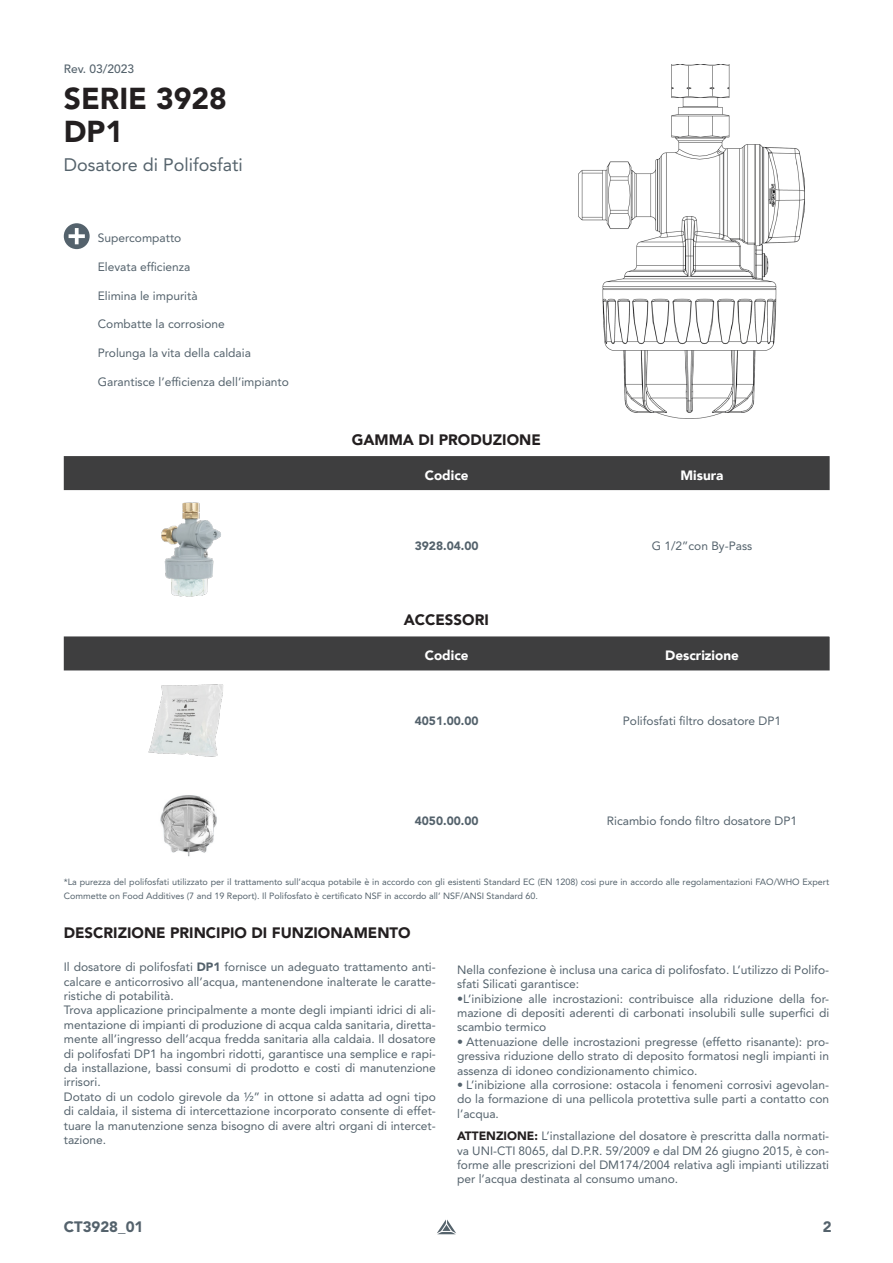
<style>
.page{position:relative;width:893px;height:1263px;background:#fff}
.page>*{position:absolute;margin:0;border:0;box-sizing:border-box;transform-origin:0 0}
.t1{font:900 30px "Avenir LT Pro";color:#231f20}
.t2{font:18px "Avenir LT Pro";color:#55636c}
.t3{font:900 15px "Avenir LT Pro";color:#231f20}
.t4{font:900 15px "Avenir LT Pro";color:#54626c}
.t5{font:900 13.5px "Avenir";color:#fff}
.t6{font:12px/14.4px "Avenir LT Pro";color:#54626c;text-align:justify}
.t7{font:900 12px "Avenir LT Pro";color:#54626c}
.t8{font:500 12px "Avenir LT Pro";color:#54626c}
.t9{font:9px/14.4px "Avenir LT Pro";color:#54626c}
.s1{font-weight:900}
.s2{font-weight:900;color:#231f20}
</style>
<div class="page">
<svg style="left:437px;top:1219px;width:19px;height:15px"></svg>
<div style="left:64px;top:456px;width:766px;height:34px;background:#3e3e3f"></div>
<img style="left:161px;top:502px;width:60px;height:95px">
<div style="left:64px;top:223px;width:26px;height:26px;background:#54626c;border-radius:50%"></div>
<svg style="left:69px;top:228px;width:16px;height:16px"></svg>
<img style="left:579px;top:64px;width:226px;height:354px">
<div style="left:64px;top:636px;width:766px;height:34px;background:#3e3e3f"></div>
<img style="left:160px;top:795px;width:57px;height:62px">
<img style="left:133px;top:666px;width:102px;height:91px">
<p class="t8" style="left:64px;top:62px;width:72px">Rev. 03/2023</p>
<p class="t1" style="left:64px;top:80px;width:165px">SERIE 3928</p>
<p class="t1" style="left:64px;top:113px;width:61px">DP1</p>
<p class="t2" style="left:64px;top:154px;width:181px">Dosatore di Polifosfati</p>
<p class="t6" style="left:98px;top:230px;width:85px">Supercompatto</p>
<p class="t6" style="left:98px;top:259px;width:94px">Elevata efficienza</p>
<p class="t6" style="left:98px;top:288px;width:101px">Elimina le impurità</p>
<p class="t6" style="left:98px;top:317px;width:128px">Combatte la corrosione</p>
<p class="t6" style="left:98px;top:346px;width:155px">Prolunga la vita della caldaia</p>
<p class="t6" style="left:98px;top:374px;width:193px">Garantisce l’efficienza dell’impianto</p>
<p class="t3" style="left:352px;top:430px;width:191px">GAMMA DI PRODUZIONE</p>
<p class="t5" style="left:425px;top:464px;width:45px">Codice</p>
<p class="t5" style="left:680px;top:464px;width:44px">Misura</p>
<p class="t7" style="left:415px;top:539px;width:65px">3928.04.00</p>
<p class="t6" style="left:652px;top:539px;width:102px">G 1/2”con By-Pass</p>
<p class="t3" style="left:404px;top:611px;width:86px">ACCESSORI</p>
<p class="t5" style="left:425px;top:644px;width:45px">Codice</p>
<p class="t5" style="left:665px;top:644px;width:75px">Descrizione</p>
<p class="t7" style="left:415px;top:713px;width:65px">4051.00.00</p>
<p class="t6" style="left:623px;top:713px;width:160px">Polifosfati filtro dosatore DP1</p>
<p class="t7" style="left:415px;top:813px;width:65px">4050.00.00</p>
<p class="t6" style="left:607px;top:813px;width:192px">Ricambio fondo filtro dosatore DP1</p>
<p class="t9" style="left:64px;top:874px;width:767px">*La purezza del polifosfati utilizzato per il trattamento sull’acqua potabile è in accordo con gli esistenti Standard EC (EN 1208) cosi pure in accordo alle regolamentazioni FAO/WHO Expert<br>Commette on Food Additives (7 and 19 Report). Il Polifosfato è certificato NSF in accordo all’ NSF/ANSI Standard 60.</p>
<p class="t3" style="left:64px;top:924px;width:348px">DESCRIZIONE PRINCIPIO DI FUNZIONAMENTO</p>
<p class="t6" style="left:64px;top:960px;width:374px">Il dosatore di polifosfati <span class="s1">DP1</span> fornisce un adeguato trattamento anti&shy;calcare e anticorrosivo all’acqua, mantenendone inalterate le caratte&shy;ristiche di potabilità.</p>
<p class="t6" style="left:64px;top:1003px;width:374px">Trova applicazione principalmente a monte degli impianti idrici di ali&shy;mentazione di impianti di produzione di acqua calda sanitaria, diretta&shy;mente all’ingresso dell’acqua fredda sanitaria alla caldaia. Il dosatore di polifosfati DP1 ha ingombri ridotti, garantisce una semplice e rapi&shy;da installazione, bassi consumi di prodotto e costi di manutenzione irrisori.</p>
<p class="t6" style="left:64px;top:1089px;width:374px">Dotato di un codolo girevole da ½” in ottone si adatta ad ogni tipo di caldaia, il sistema di intercettazione incorporato consente di effet&shy;tuare la manutenzione senza bisogno di avere altri organi di intercet&shy;tazione.</p>
<p class="t6" style="left:457px;top:962px;width:374px">Nella confezione è inclusa una carica di polifosfato. L’utilizzo di Polifo&shy;sfati Silicati garantisce:</p>
<p class="t6" style="left:457px;top:991px;width:374px">•L’inibizione alle incrostazioni: contribuisce alla riduzione della for&shy;mazione di depositi aderenti di carbonati insolubili sulle superfici di scambio termico</p>
<p class="t6" style="left:457px;top:1034px;width:374px">• Attenuazione delle incrostazioni pregresse (effetto risanante): pro&shy;gressiva riduzione dello strato di deposito formatosi negli impianti in assenza di idoneo condizionamento chimico.</p>
<p class="t6" style="left:457px;top:1077px;width:374px">• L’inibizione alla corrosione: ostacola i fenomeni corrosivi agevolan&shy;do la formazione di una pellicola protettiva sulle parti a contatto con l’acqua.</p>
<p class="t6" style="left:457px;top:1129px;width:374px"><span class="s2">ATTENZIONE:</span> L’installazione del dosatore è prescritta dalla normati&shy;va UNI-CTI 8065, dal D.P.R. 59/2009 e dal DM 26 giugno 2015, è con&shy;forme alle prescrizioni del DM174/2004 relativa agli impianti utilizzati per l’acqua destinata al consumo umano.</p>
<p class="t4" style="left:64px;top:1218px;width:81px">CT3928_01</p>
<p class="t4" style="left:823px;top:1218px;width:10px">2</p>
</div>
